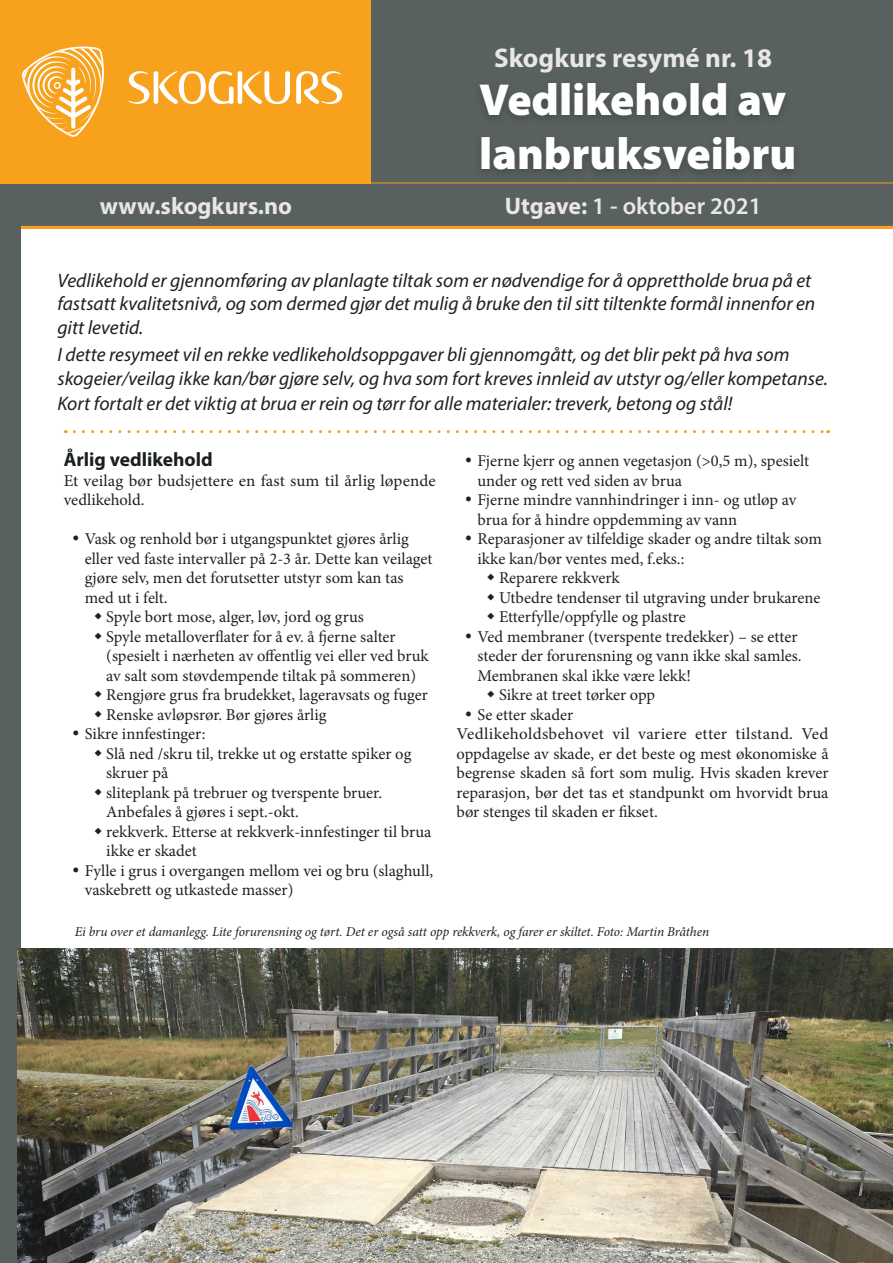
<style>
.page{position:relative;width:893px;height:1263px;background:#fff}
.page>*{position:absolute;margin:0;border:0;box-sizing:border-box;transform-origin:0 0}
.t1{font:900 52.5px "Myriad Pro";color:#fff}
.H1_Overskrift_resymé{font:900 45px/54px "Myriad Pro";color:#fff}
.t2{font:700 27px "Myriad Pro";color:#e8e6e6}
.t3{font:600 24px "Myriad Pro";color:#e8e6e6}
.t4{font:700 24px "Myriad Pro";color:#e8e6e6}
.Ingress{font:italic 19.5px/23.4px "Myriad Pro";color:#231f20}
.H2_Undertittel{font:700 19.5px "Myriad Pro";color:#1a1f20}
.Brødtekst{font:16.5px/19.5px "Minion Pro";color:#231f20}
.Brødtekst_bullets_in{font:16.5px/19.5px "Minion Pro";color:#231f20}
.Billedtekst{font:italic 13.5px "Minion Pro";letter-spacing:-.01em;color:#231f20}
.s1{font-weight:700}
</style>
<div class="page">
<div style="left:0;top:141px;width:21px;height:1122px;background:#586060"></div>
<svg style="left:74px;top:430px;width:755px;height:3px"></svg>
<div style="left:362px;top:0;width:531px;height:226px;background:#586060"></div>
<div style="left:0;top:183px;width:371px;height:43px;background:#586060"></div>
<hr style="left:21px;top:226px;width:872px;height:3px;background:#f8a11c">
<div style="left:0;top:0;width:371px;height:183px;background:#f8a11c"></div>
<hr style="left:238px;top:71px;width:4px;height:33px;background:#fff;border-radius:2px">
<svg style="left:243px;top:71px;width:47px;height:33px"></svg>
<hr style="left:154px;top:71px;width:4px;height:33px;background:#fff;border-radius:2px">
<svg style="left:159px;top:71px;width:75px;height:33px"></svg>
<svg style="left:296px;top:71px;width:47px;height:33px"></svg>
<svg style="left:129px;top:71px;width:21px;height:33px"></svg>
<svg style="left:22px;top:47px;width:82px;height:90px"></svg>
<hr style="left:371px;top:183px;width:522px;height:1px;background:#f8a11c">
<div style="left:472px;top:79px;width:329px;height:103px;background:#545b5b"></div>
<img style="left:17px;top:948px;width:876px;height:315px">
<p class="t2" style="left:494px;top:40px;width:279px">Skogkurs resymé nr. 18</p>
<h3 class="t2" style="left:502px;top:40px;width:263px">Skogkurs resymé nr. x</h3>
<p class="H1_Overskrift_resymé" style="left:479px;top:71px;width:319px">Vedlikehold av lanbruksveibru</p>
<h1 class="t1" style="left:569px;top:74px;width:129px">Tittel</h1>
<h3 class="t3" style="left:525px;top:190px;width:217px"><span class="s1">Utgave:</span> x - måned år</h3>
<p class="t4" style="left:100px;top:190px;width:194px">www.skogkurs.no</p>
<p class="t3" style="left:505px;top:190px;width:258px"><span class="s1">Utgave:</span> 1 - oktober 2021</p>
<p class="Ingress" style="left:57px;top:268px;width:759px">Vedlikehold er gjennomføring av planlagte tiltak som er nødvendige for å opprettholde brua på et fastsatt kvalitetsnivå, og som dermed gjør det mulig å bruke den til sitt tiltenkte formål innenfor en gitt levetid.</p>
<p class="Ingress" style="left:57px;top:343px;width:772px">I dette resymeet vil en rekke vedlikeholdsoppgaver bli gjennomgått, og det blir pekt på hva som skogeier/veilag ikke kan/bør gjøre selv, og hva som fort kreves innleid av utstyr og/eller kompetanse.</p>
<p class="Ingress" style="left:57px;top:391px;width:677px">Kort fortalt er det viktig at brua er rein og tørr for alle materialer: treverk, betong og stål!</p>
<p class="H2_Undertittel" style="left:64px;top:447px;width:150px">Årlig vedlikehold</p>
<p class="Brødtekst" style="left:64px;top:471px;width:373px">Et veilag bør budsjettere en fast sum til årlig løpende vedlikehold.</p>
<p class="Brødtekst" style="left:85px;top:529px;width:349px;text-indent:-13px">• Vask og renhold bør i utgangspunktet gjøres årlig eller ved faste intervaller på 2-3 år. Dette kan veilaget gjøre selv, men det forutsetter utstyr som kan tas med ut i felt.</p>
<p class="Brødtekst_bullets_in" style="left:106px;top:607px;width:259px">Spyle bort mose, alger, løv, jord og grus</p>
<p class="Brødtekst_bullets_in" style="left:106px;top:627px;width:324px">Spyle metalloverflater for å ev. å fjerne salter (spesielt i nærheten av offentlig vei eller ved bruk av salt som støvdempende tiltak på sommeren)</p>
<p class="Brødtekst_bullets_in" style="left:106px;top:685px;width:323px">Rengjøre grus fra brudekket, lageravsats og fuger</p>
<p class="Brødtekst_bullets_in" style="left:106px;top:705px;width:222px">Renske avløpsrør. Bør gjøres årlig</p>
<p class="Brødtekst" style="left:72px;top:724px;width:135px">• Sikre innfestinger:</p>
<p class="Brødtekst_bullets_in" style="left:106px;top:744px;width:307px">Slå ned /skru til, trekke ut og erstatte spiker og skruer på</p>
<p class="Brødtekst_bullets_in" style="left:106px;top:783px;width:277px">sliteplank på trebruer og tverspente bruer.<br>Anbefales å gjøres i sept.-okt.</p>
<p class="Brødtekst_bullets_in" style="left:106px;top:822px;width:327px">rekkverk. Etterse at rekkverk-innfestinger til brua ikke er skadet</p>
<p class="Brødtekst" style="left:85px;top:861px;width:350px;text-indent:-13px">• Fylle i grus i overgangen mellom vei og bru (slaghull, vaskebrett og utkastede masser)</p>
<p class="Brødtekst" style="left:477px;top:451px;width:333px;text-indent:-13px">• Fjerne kjerr og annen vegetasjon (&gt;0,5 m), spesielt under og rett ved siden av brua</p>
<p class="Brødtekst" style="left:477px;top:490px;width:320px;text-indent:-13px">• Fjerne mindre vannhindringer i inn- og utløp av brua for å hindre oppdemming av vann</p>
<p class="Brødtekst" style="left:477px;top:529px;width:346px;text-indent:-13px">• Reparasjoner av tilfeldige skader og andre tiltak som ikke kan/bør ventes med, f.eks.:</p>
<p class="Brødtekst_bullets_in" style="left:499px;top:568px;width:122px">Reparere rekkverk</p>
<p class="Brødtekst_bullets_in" style="left:499px;top:588px;width:323px">Utbedre tendenser til utgraving under brukarene</p>
<p class="Brødtekst_bullets_in" style="left:499px;top:607px;width:188px">Etterfylle/oppfylle og plastre</p>
<p class="Brødtekst" style="left:477px;top:627px;width:326px;text-indent:-13px">• Ved membraner (tverspente tredekker) – se etter steder der forurensning og vann ikke skal samles.<br>Membranen skal ikke være lekk!</p>
<p class="Brødtekst_bullets_in" style="left:499px;top:685px;width:158px">Sikre at treet tørker opp</p>
<p class="Brødtekst" style="left:465px;top:705px;width:110px">• Se etter skader</p>
<p class="Brødtekst" style="left:456px;top:724px;width:374px;text-align:justify">Vedlikeholdsbehovet vil variere etter tilstand. Ved oppdagelse av skade, er det beste og mest økonomiske å begrense skaden så fort som mulig. Hvis skaden krever reparasjon, bør det tas et standpunkt om hvorvidt brua bør stenges til skaden er fikset.</p>
<p class="Billedtekst" style="left:75px;top:922px;width:636px">Ei bru over et damanlegg. Lite forurensning og tørt. Det er også satt opp rekkverk, og farer er skiltet. Foto: Martin Bråthen</p>
</div>
